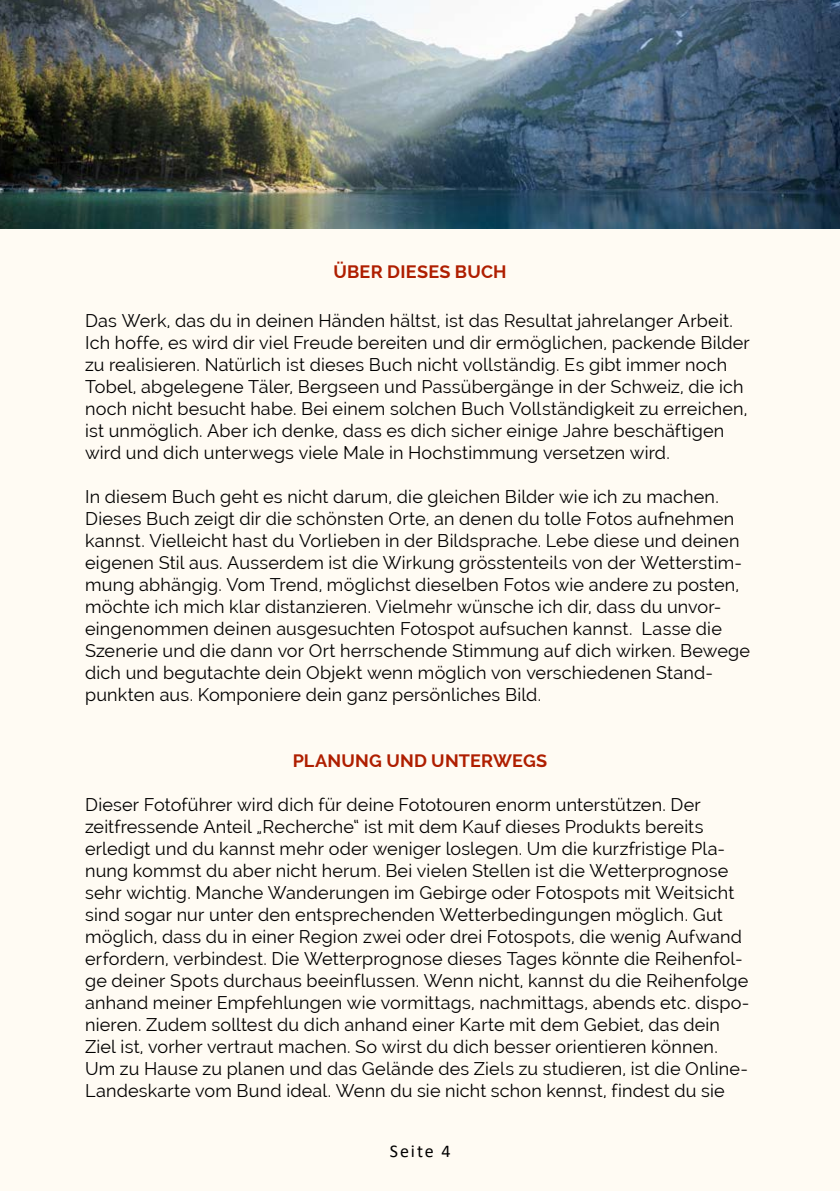
<style>
.page{position:relative;width:840px;height:1191px;background:#fff}
.page>*{position:absolute;margin:0;border:0;box-sizing:border-box;transform-origin:0 0}
.t1{font:18px/22px "Raleway";letter-spacing:.01em;color:#000}
.t2{font:700 18px "Raleway";letter-spacing:.015em;color:#af1e00}
.t3{font:18px "Calibri";letter-spacing:.105em;color:#000}
</style>
<div class="page">
<div style="left:0;top:0;width:839px;height:1191px;background:#fffbf3"></div>
<img style="left:0;top:0;width:839px;height:228px">
<p class="t2" style="left:333px;top:261px;width:175px">ÜBER DIESES BUCH</p>
<p class="t1" style="left:85px;top:310px;width:666px">Das Werk, das du in deinen Händen hältst, ist das Resultat jahrelanger Arbeit.<br>Ich hoffe, es wird dir viel Freude bereiten und dir ermöglichen, packende Bilder zu realisieren. Natürlich ist dieses Buch nicht vollständig. Es gibt immer noch Tobel, abgelegene Täler, Bergseen und Passübergänge in der Schweiz, die ich noch nicht besucht habe. Bei einem solchen Buch Vollständigkeit zu erreichen, ist unmöglich. Aber ich denke, dass es dich sicher einige Jahre beschäftigen wird und dich unterwegs viele Male in Hochstimmung versetzen wird.</p>
<p class="t1" style="left:85px;top:486px;width:666px">In diesem Buch geht es nicht darum, die gleichen Bilder wie ich zu machen.<br>Dieses Buch zeigt dir die schönsten Orte, an denen du tolle Fotos aufnehmen kannst. Vielleicht hast du Vorlieben in der Bildsprache. Lebe diese und deinen eigenen Stil aus. Ausserdem ist die Wirkung grösstenteils von der Wetterstim&shy;mung abhängig. Vom Trend, möglichst dieselben Fotos wie andere zu posten, möchte ich mich klar distanzieren. Vielmehr wünsche ich dir, dass du unvor&shy;eingenommen deinen ausgesuchten Fotospot aufsuchen kannst. Lasse die Szenerie und die dann vor Ort herrschende Stimmung auf dich wirken. Bewege dich und begutachte dein Objekt wenn möglich von verschiedenen Stand&shy;punkten aus. Komponiere dein ganz persönliches Bild.</p>
<p class="t2" style="left:292px;top:750px;width:256px">PLANUNG UND UNTERWEGS</p>
<p class="t1" style="left:85px;top:794px;width:665px">Dieser Fotoführer wird dich für deine Fototouren enorm unterstützen. Der zeitfressende Anteil „Recherche“ ist mit dem Kauf dieses Produkts bereits erledigt und du kannst mehr oder weniger loslegen. Um die kurzfristige Pla&shy;nung kommst du aber nicht herum. Bei vielen Stellen ist die Wetterprognose sehr wichtig. Manche Wanderungen im Gebirge oder Fotospots mit Weitsicht sind sogar nur unter den entsprechenden Wetterbedingungen möglich. Gut möglich, dass du in einer Region zwei oder drei Fotospots, die wenig Aufwand erfordern, verbindest. Die Wetterprognose dieses Tages könnte die Reihenfol&shy;ge deiner Spots durchaus beeinflussen. Wenn nicht, kannst du die Reihenfolge anhand meiner Empfehlungen wie vormittags, nachmittags, abends etc. dispo&shy;nieren. Zudem solltest du dich anhand einer Karte mit dem Gebiet, das dein Ziel ist, vorher vertraut machen. So wirst du dich besser orientieren können.<br>Um zu Hause zu planen und das Gelände des Ziels zu studieren, ist die Online-Landeskarte vom Bund ideal. Wenn du sie nicht schon kennst, findest du sie</p>
<p class="t3" style="left:389px;top:1138px;width:62px">Seite 4</p>
</div>
